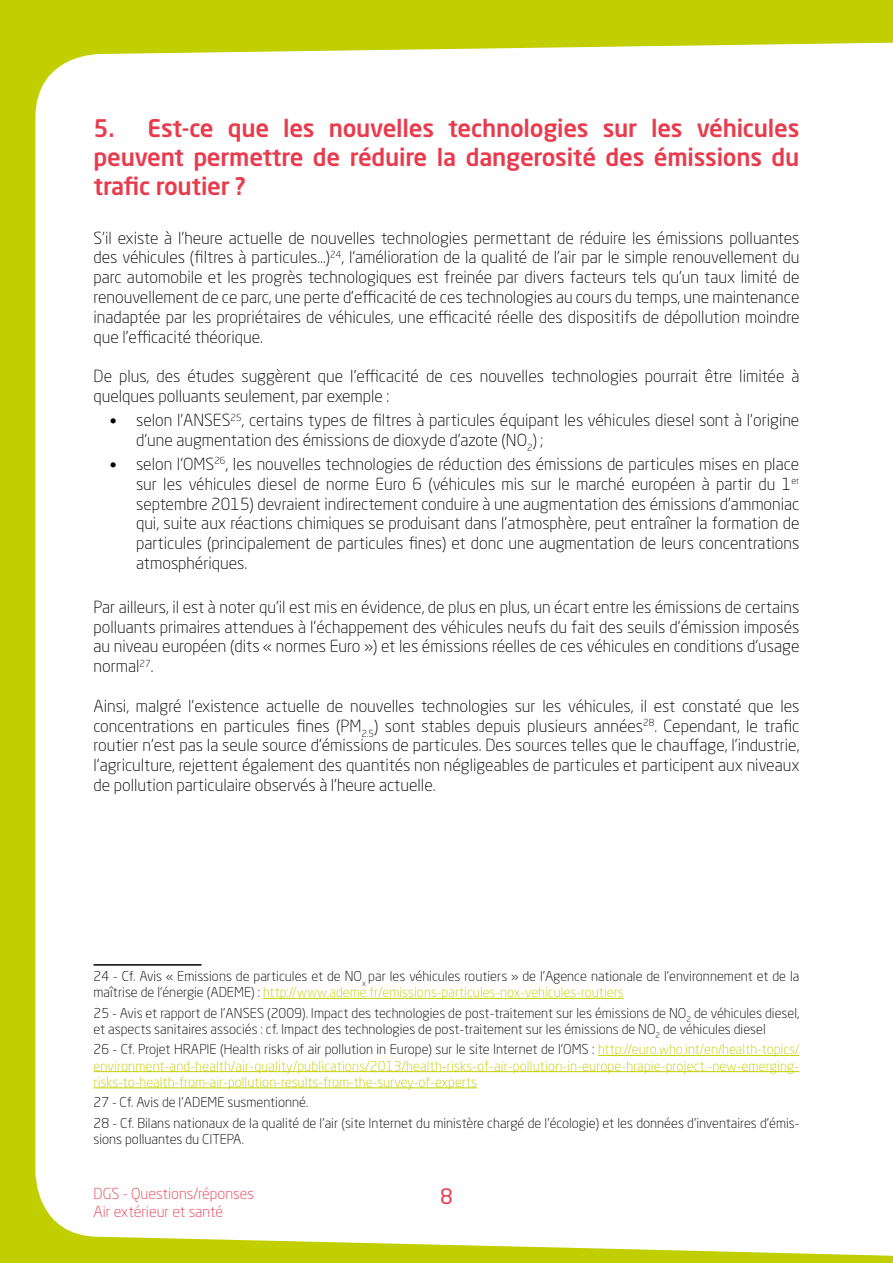
<style>
.page{position:relative;width:893px;height:1263px;background:#c1ce00}
.page>*{position:absolute;margin:0;border:0;box-sizing:border-box;transform-origin:0 0}
.t1{font:500 24px/28.8px "Neo Sans Std";letter-spacing:-.01em;color:#e83c4e;text-align:justify}
.t2{font:21px "Neo Sans Std";color:#e83c4e}
.t3{font:300 16.5px/19.8px "Neo Sans Std";color:#000;text-align:justify}
.t4{font:300 15px "Neo Sans Std";color:#e83c4e}
.t5{font:300 13.5px/16.2px "Neo Sans Std";color:#000}
.t6{font:300 13.5px/16.2px "Neo Sans Std";color:#c1ce00;text-align:justify}
.s1{font-family:"Calibri";font-weight:400}
.s2{color:#c1ce00}
.s3{color:#000}
</style>
<div class="page">
<div style="left:35px;top:42px;width:858px;height:1214px;background:#fff"></div>
<hr style="left:94px;top:964px;width:108px;height:2px;background:#000">
<hr style="left:263px;top:998px;width:361px;height:1px;background:#c1ce00">
<hr style="left:598px;top:1055px;width:201px;height:1px;background:#c1ce00">
<hr style="left:94px;top:1071px;width:705px;height:1px;background:#c1ce00">
<hr style="left:94px;top:1087px;width:383px;height:1px;background:#c1ce00">
<h1 class="t1" style="left:94px;top:114px;width:707px">5. Est-ce que les nouvelles technologies sur les véhicules peuvent permettre de réduire la dangerosité des émissions du trafic routier ?</h1>
<p class="t3" style="left:94px;top:228px;width:707px">S’il existe à l’heure actuelle de nouvelles technologies permettant de réduire les émissions polluantes des véhicules (filtres à particules…)<sup>24</sup>, l’amélioration de la qualité de l’air par le simple renouvellement du parc automobile et les progrès technologiques est freinée par divers facteurs tels qu’un taux limité de renouvellement de ce parc, une perte d’efficacité de ces technologies au cours du temps, une maintenance inadaptée par les propriétaires de véhicules, une efficacité réelle des dispositifs de dépollution moindre que l’efficacité théorique.</p>
<p class="t3" style="left:94px;top:366px;width:707px">De plus, des études suggèrent que l’efficacité de ces nouvelles technologies pourrait être limitée à quelques polluants seulement, par exemple :</p>
<p class="t3" style="left:136px;top:410px;width:665px;text-indent:-27px"><span class="s1">•</span> selon l’ANSES<sup>25</sup>, certains types de filtres à particules équipant les véhicules diesel sont à l’origine d’une augmentation des émissions de dioxyde d’azote (NO<sub>2</sub>) ;</p>
<p class="t3" style="left:136px;top:454px;width:665px;text-indent:-27px"><span class="s1">•</span> selon l’OMS<sup>26</sup>, les nouvelles technologies de réduction des émissions de particules mises en place sur les véhicules diesel de norme Euro 6 (véhicules mis sur le marché européen à partir du 1<sup>er </sup>septembre 2015) devraient indirectement conduire à une augmentation des émissions d’ammoniac qui, suite aux réactions chimiques se produisant dans l’atmosphère, peut entraîner la formation de particules (principalement de particules fines) et donc une augmentation de leurs concentrations atmosphériques.</p>
<p class="t3" style="left:94px;top:597px;width:707px">Par ailleurs, il est à noter qu’il est mis en évidence, de plus en plus, un écart entre les émissions de certains polluants primaires attendues à l’échappement des véhicules neufs du fait des seuils d’émission imposés au niveau européen (dits « normes Euro ») et les émissions réelles de ces véhicules en conditions d’usage normal<sup>27</sup>.</p>
<p class="t3" style="left:94px;top:696px;width:707px">Ainsi, malgré l’existence actuelle de nouvelles technologies sur les véhicules, il est constaté que les concentrations en particules fines (PM<sub>2.5</sub>) sont stables depuis plusieurs années<sup>28</sup>. Cependant, le trafic routier n’est pas la seule source d’émissions de particules. Des sources telles que le chauffage, l’industrie, l’agriculture, rejettent également des quantités non négligeables de particules et participent aux niveaux de pollution particulaire observés à l’heure actuelle.</p>
<p class="t5" style="left:94px;top:968px;width:707px">24 - Cf. Avis « Emissions de particules et de NO<sub>x</sub> par les véhicules routiers » de l’Agence nationale de l’environnement et de la maîtrise de l’énergie (ADEME) : <span class="s2">http://www.ademe.fr/emissions-particules-nox-vehicules-routiers</span></p>
<p class="t5" style="left:94px;top:1004px;width:707px">25 - Avis et rapport de l’ANSES (2009). Impact des technologies de post-traitement sur les émissions de NO<sub>2</sub> de véhicules diesel, et aspects sanitaires associés : cf. Impact des technologies de post-traitement sur les émissions de NO<sub>2</sub> de véhicules diesel</p>
<p class="t6" style="left:94px;top:1041px;width:707px"><span class="s3">26 - Cf. Projet HRAPIE (Health risks of air pollution in Europe) sur le site Internet de l’OMS :</span> http://euro.who.int/en/health-topics/ environment-and-health/air-quality/publications/2013/health-risks-of-air-pollution-in-europe-hrapie-project.-new-emerging&shy;risks-to-health-from-air-pollution-results-from-the-survey-of-experts</p>
<p class="t5" style="left:94px;top:1092px;width:707px;line-height:20.4px">27 - Cf. Avis de l’ADEME susmentionné.<br>28 - Cf. Bilans nationaux de la qualité de l’air (site Internet du ministère chargé de l’écologie) et les données d’inventaires d’émis-</p>
<p class="t5" style="left:94px;top:1131px;width:152px">sions polluantes du CITEPA.</p>
<p class="t4" style="left:94px;top:1185px;width:162px">DGS - Questions/réponses</p>
<p class="t2" style="left:440px;top:1183px;width:14px">8</p>
<p class="t4" style="left:94px;top:1203px;width:131px">Air extérieur et santé</p>
</div>
